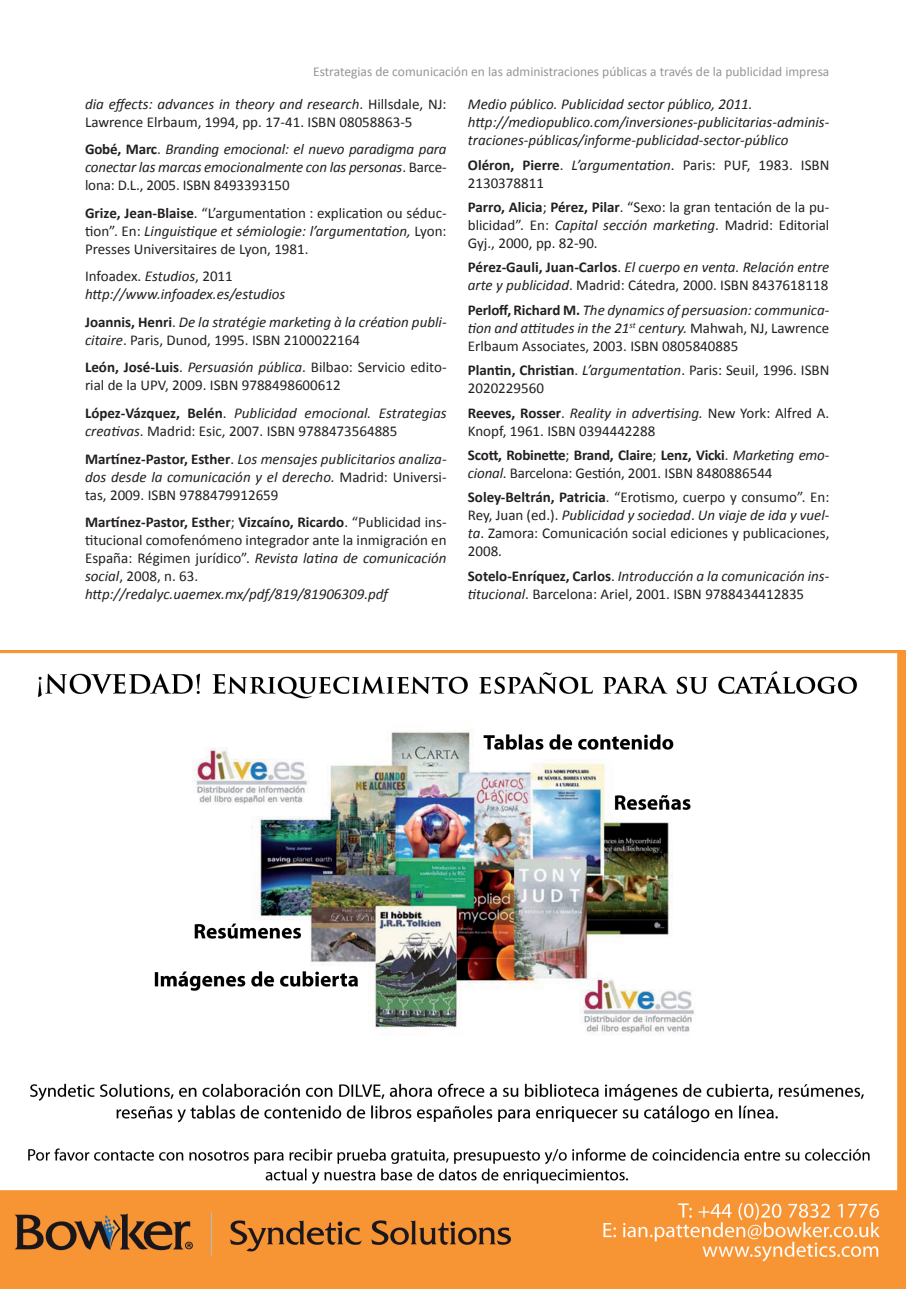
<style>
.page{position:relative;width:906px;height:1289px;background:#fff}
.page>*{position:absolute;margin:0;border:0;box-sizing:border-box;transform-origin:0 0}
.t1{font:15px/18px "Calibri";color:#231f20}
.t2{font:italic 15px/18px "Calibri";color:#231f20}
.t3{font:13.5px "Calibri";color:#939598}
.s1{font-style:italic}
.s2{font-weight:700;font-style:normal}
.s3{font-style:normal}
.s4{font-weight:700}
</style>
<div class="page">
<img style="left:0;top:650px;width:906px;height:638px">
<p class="t3" style="left:313px;top:63px;width:518px">Estrategias de comunicación en las administraciones públicas a través de la publicidad impresa</p>
<p class="t1" style="left:85px;top:95px;width:363px"><span class="s1">dia effects: advances in theory and research</span>. Hillsdale, NJ:<br>Lawrence Elrbaum, 1994, pp. 17-41. ISBN 08058863-5</p>
<p class="t2" style="left:85px;top:140px;width:363px;text-align:justify"><span class="s2">Gobé, Marc</span><span class="s3">.</span> Branding emocional: el nuevo paradigma para conectar las marcas emocionalmente con las personas<span class="s3">. Barce&shy;lona: D.L., 2005. ISBN 8493393150</span></p>
<p class="t1" style="left:85px;top:204px;width:363px;text-align:justify"><span class="s4">Grize, Jean-Blaise</span>. “L’argumentation : explication ou séduc&shy;tion”. En: <span class="s1">Linguistique et sémiologie: l’argumentation,</span> Lyon:<br>Presses Universitaires de Lyon, 1981.</p>
<p class="t2" style="left:85px;top:267px;width:202px"><span class="s3">Infoadex.</span> Estudios<span class="s3">, 2011 </span>http://www.infoadex.es/estudios</p>
<p class="t2" style="left:85px;top:312px;width:363px"><span class="s2">Joannis, Henri</span><span class="s3">.</span> De la stratégie marketing à la création publi&shy;citaire<span class="s3">. Paris, Dunod, 1995. ISBN 2100022164</span></p>
<p class="t1" style="left:85px;top:358px;width:363px"><span class="s4">León, José-Luis</span>. <span class="s1">Persuasión pública</span>. Bilbao: Servicio edito&shy;rial de la UPV, 2009. ISBN 9788498600612</p>
<p class="t2" style="left:85px;top:403px;width:363px"><span class="s2">López-Vázquez, Belén</span><span class="s3">.</span> Publicidad emocional. Estrategias creativas<span class="s3">. Madrid: Esic, 2007. ISBN 9788473564885</span></p>
<p class="t2" style="left:85px;top:449px;width:363px;text-align:justify"><span class="s2">Martínez-Pastor, Esther</span><span class="s3">.</span> Los mensajes publicitarios analiza&shy;dos desde la comunicación y el derecho. <span class="s3">Madrid: Universi&shy;tas, 2009. ISBN 9788479912659</span></p>
<p class="t1" style="left:85px;top:513px;width:363px"><span class="s4">Martínez-Pastor, Esther</span>; <span class="s4">Vizcaíno, Ricardo</span>. “Publicidad ins&shy;titucional comofenómeno integrador ante la inmigración en España: Régimen jurídico”. <span class="s1">Revista latina de comunicación social</span>, 2008, n. 63. <span class="s1">http://redalyc.uaemex.mx/pdf/819/81906309.pdf</span></p>
<p class="t2" style="left:468px;top:95px;width:363px">Medio público. Publicidad sector público, 2011. http://mediopublico.com/inversiones-publicitarias-adminis&shy;traciones-públicas/informe-publicidad-sector-público</p>
<p class="t1" style="left:468px;top:155px;width:363px"><span class="s4">Oléron, Pierre</span>. <span class="s1">L’argumentation</span>. Paris: PUF, 1983. ISBN<br>2130378811</p>
<p class="t1" style="left:468px;top:198px;width:363px;text-align:justify"><span class="s4">Parro, Alicia</span>; <span class="s4">Pérez, Pilar</span>. “Sexo: la gran tentación de la pu&shy;blicidad”. En: <span class="s1">Capital sección marketing</span>. Madrid: Editorial Gyj., 2000, pp. 82-90.</p>
<p class="t2" style="left:468px;top:258px;width:363px"><span class="s2">Pérez-Gauli, Juan-Carlos</span><span class="s3">.</span> El cuerpo en venta. Relación entre arte y publicidad<span class="s3">. Madrid: Cátedra, 2000. ISBN 8437618118</span></p>
<p class="t2" style="left:468px;top:300px;width:363px;text-align:justify"><span class="s2">Perloff, Richard M.</span> The dynamics of persuasion: communica&shy;tion and attitudes in the 21<sup>st</sup> century. <span class="s3">Mahwah, NJ, Lawrence Erlbaum Associates, 2003. ISBN 0805840885</span></p>
<p class="t1" style="left:468px;top:361px;width:363px"><span class="s4">Plantin, Christian</span>. <span class="s1">L’argumentation</span>. Paris: Seuil, 1996. ISBN<br>2020229560</p>
<p class="t1" style="left:468px;top:403px;width:363px"><span class="s4">Reeves, Rosser</span>. <span class="s1">Reality in advertising.</span> New York: Alfred A.<br>Knopf, 1961. ISBN 0394442288</p>
<p class="t1" style="left:468px;top:446px;width:363px"><span class="s4">Scott, Robinette</span>; <span class="s4">Brand, Claire</span>; <span class="s4">Lenz, Vicki</span>. <span class="s1">Marketing emo&shy;cional</span>. Barcelona: Gestión, 2001. ISBN 8480886544</p>
<p class="t1" style="left:468px;top:488px;width:363px;text-align:justify"><span class="s4">Soley-Beltrán, Patricia</span>. “Erotismo, cuerpo y consumo”. En:<br>Rey, Juan (ed.). <span class="s1">Publicidad y sociedad</span>. <span class="s1">Un viaje de ida y vuel&shy;ta</span>. Zamora: Comunicación social ediciones y publicaciones, 2008.</p>
<p class="t2" style="left:468px;top:566px;width:363px"><span class="s2">Sotelo-Enríquez, Carlos</span><span class="s3">.</span> Introducción a la comunicación ins&shy;titucional<span class="s3">. Barcelona: Ariel, 2001. ISBN 9788434412835</span></p>
</div>
